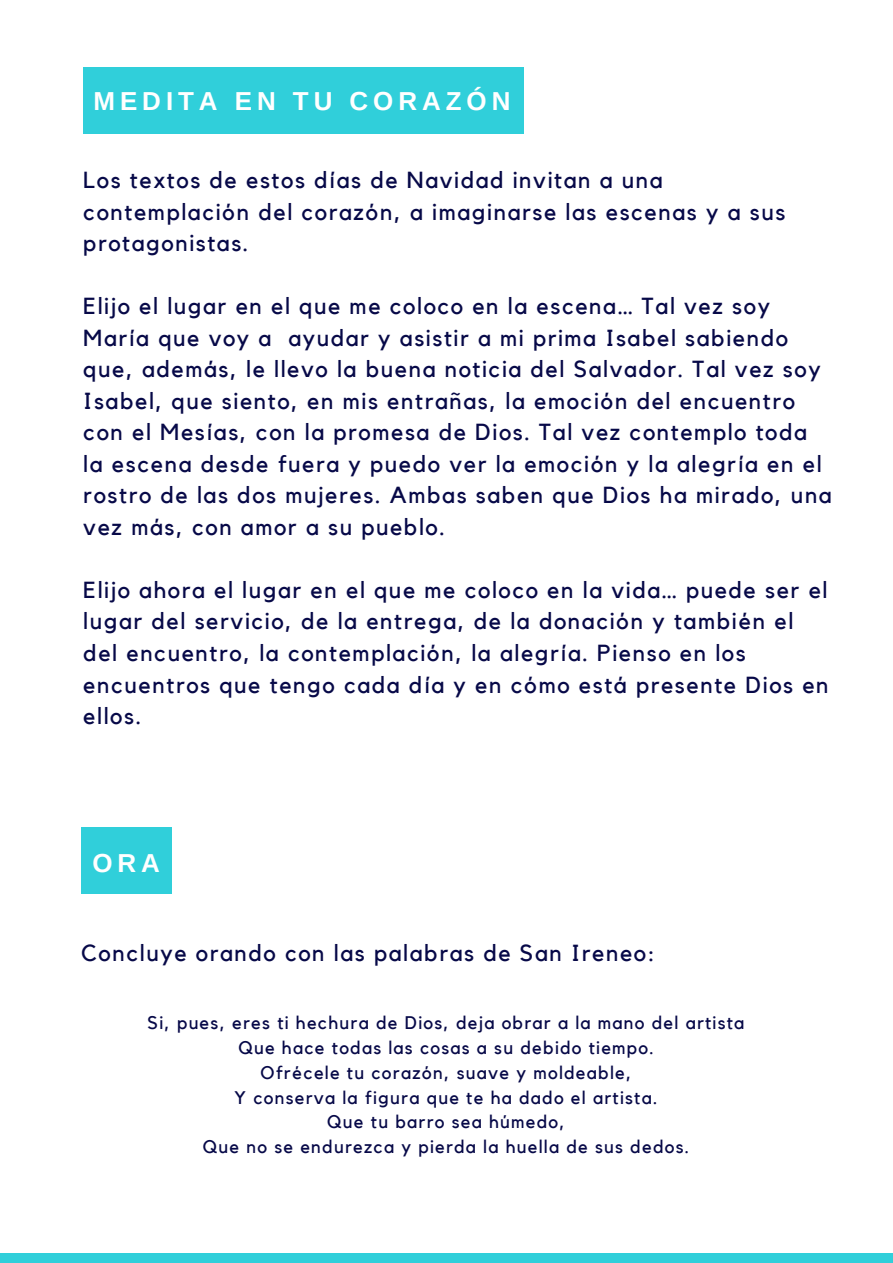
<style>
.page{position:relative;width:893px;height:1263px;background:#fff}
.page>*{position:absolute;margin:0;border:0;box-sizing:border-box;transform-origin:0 0}
.t1{font:700 25.95px "Arimo";letter-spacing:.19em;color:#fff}
.t2{font:23.25px/31.5px "Kollektif";letter-spacing:.07em;color:#070948}
.t3{font:18.15px/24.8px "Kollektif";letter-spacing:.07em;color:#070948;text-align:center}
</style>
<div class="page">
<div style="left:0;top:1253px;width:893px;height:10px;background:#30cfda"></div>
<div style="left:83px;top:68px;width:441px;height:66px;background:#30cfda"></div>
<div style="left:81px;top:828px;width:90px;height:66px;background:#30cfda"></div>
<p class="t1" style="left:93px;top:87px;width:419px">MEDITA EN TU CORAZÓN</p>
<p class="t2" style="left:83px;top:165px;width:704px">Los textos de estos días de Navidad invitan a una contemplación del corazón, a imaginarse las escenas y a sus protagonistas.</p>
<p class="t2" style="left:83px;top:291px;width:750px">Elijo el lugar en el que me coloco en la escena… Tal vez soy María que voy a ayudar y asistir a mi prima Isabel sabiendo que, además, le llevo la buena noticia del Salvador. Tal vez soy Isabel, que siento, en mis entrañas, la emoción del encuentro con el Mesías, con la promesa de Dios. Tal vez contemplo toda la escena desde fuera y puedo ver la emoción y la alegría en el rostro de las dos mujeres. Ambas saben que Dios ha mirado, una vez más, con amor a su pueblo.</p>
<p class="t2" style="left:83px;top:575px;width:747px">Elijo ahora el lugar en el que me coloco en la vida… puede ser el lugar del servicio, de la entrega, de la donación y también el del encuentro, la contemplación, la alegría. Pienso en los encuentros que tengo cada día y en cómo está presente Dios en ellos.</p>
<p class="t1" style="left:92px;top:848px;width:69px">ORA</p>
<p class="t2" style="left:81px;top:937px;width:575px">Concluye orando con las palabras de San Ireneo:</p>
<p class="t3" style="left:148px;top:1011px;width:598px">Si, pues, eres ti hechura de Dios, deja obrar a la mano del artista Que hace todas las cosas a su debido tiempo.<br>Ofrécele tu corazón, suave y moldeable,<br>Y conserva la figura que te ha dado el artista.<br>Que tu barro sea húmedo,<br>Que no se endurezca y pierda la huella de sus dedos.</p>
</div>
